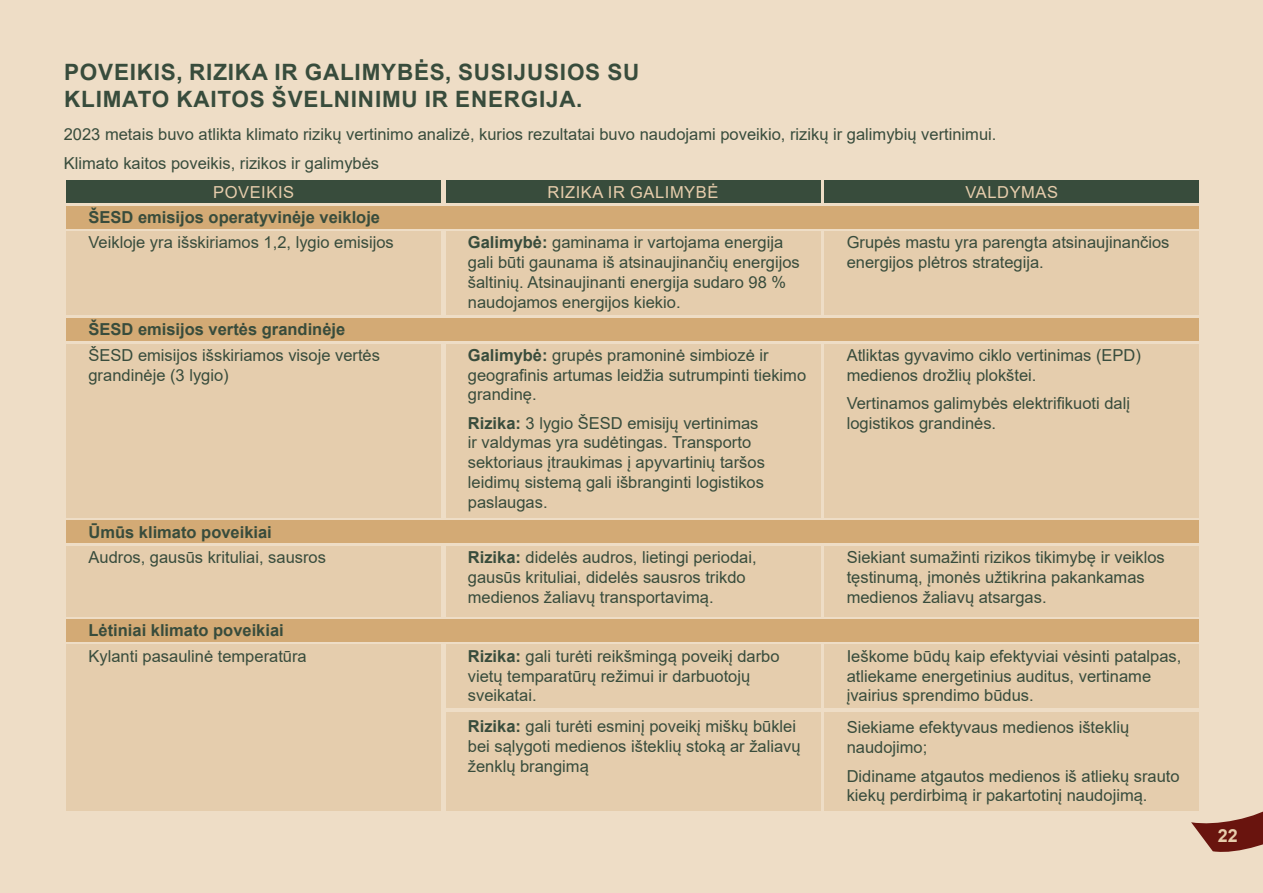
<style>
.page{position:relative;width:1263px;height:893px;background:#eeddc6}
.page>*{position:absolute;margin:0;border:0;box-sizing:border-box;transform-origin:0 0}
.t1{font:700 22.5px/27px "Arial";letter-spacing:.035em;color:#384c3c}
.t2{font:700 18px "Arial";color:#e7cdac}
.t3{font:16.5px/19.8px "Arial";color:#384c3c}
.t4{font:700 16.5px "Arial";color:#384c3c}
.t5{font:16.5px "Arial";letter-spacing:.035em;color:#e7cdac}
.s1{font-weight:700}
</style>
<div class="page">
<div style="left:66px;top:181px;width:375px;height:22px;background:#384c3c"></div>
<div style="left:446px;top:181px;width:374px;height:22px;background:#384c3c"></div>
<div style="left:824px;top:181px;width:375px;height:22px;background:#384c3c"></div>
<div style="left:66px;top:206px;width:1133px;height:22px;background:#d3aa75"></div>
<div style="left:66px;top:318px;width:1133px;height:22px;background:#d3aa75"></div>
<div style="left:66px;top:521px;width:1133px;height:22px;background:#d3aa75"></div>
<div style="left:66px;top:619px;width:1133px;height:22px;background:#d3aa75"></div>
<div style="left:66px;top:231px;width:375px;height:84px;background:#e5cdad"></div>
<div style="left:446px;top:231px;width:374px;height:84px;background:#e5cdad"></div>
<div style="left:824px;top:231px;width:375px;height:84px;background:#e5cdad"></div>
<div style="left:66px;top:344px;width:375px;height:173px;background:#e5cdad"></div>
<div style="left:446px;top:344px;width:374px;height:173px;background:#e5cdad"></div>
<div style="left:824px;top:344px;width:375px;height:173px;background:#e5cdad"></div>
<div style="left:66px;top:546px;width:375px;height:70px;background:#e5cdad"></div>
<div style="left:446px;top:546px;width:374px;height:70px;background:#e5cdad"></div>
<div style="left:824px;top:546px;width:375px;height:70px;background:#e5cdad"></div>
<div style="left:66px;top:645px;width:375px;height:166px;background:#e5cdad"></div>
<div style="left:446px;top:645px;width:374px;height:63px;background:#e5cdad"></div>
<div style="left:446px;top:712px;width:374px;height:99px;background:#e5cdad"></div>
<div style="left:824px;top:645px;width:375px;height:63px;background:#e5cdad"></div>
<div style="left:824px;top:712px;width:375px;height:99px;background:#e5cdad"></div>
<svg style="left:1191px;top:811px;width:72px;height:41px"></svg>
<h1 class="t1" style="left:64px;top:59px;width:577px">POVEIKIS, RIZIKA IR GALIMYBĖS, SUSIJUSIOS SU<br>KLIMATO KAITOS ŠVELNINIMU IR ENERGIJA.</h1>
<p class="t3" style="left:64px;top:119px;width:934px;line-height:29.7px">2023 metais buvo atlikta klimato rizikų vertinimo analizė, kurios rezultatai buvo naudojami poveikio, rizikų ir galimybių vertinimui.<br>Klimato kaitos poveikis, rizikos ir galimybės</p>
<p class="t5" style="left:213px;top:181px;width:83px">POVEIKIS</p>
<p class="t5" style="left:547px;top:181px;width:172px">RIZIKA IR GALIMYBĖ</p>
<p class="t5" style="left:965px;top:181px;width:94px">VALDYMAS</p>
<p class="t4" style="left:88px;top:206px;width:293px">ŠESD emisijos operatyvinėje veikloje</p>
<p class="t3" style="left:88px;top:233px;width:307px">Veikloje yra išskiriamos 1,2, lygio emisijos</p>
<p class="t3" style="left:468px;top:233px;width:333px"><span class="s1">Galimybė:</span> gaminama ir vartojama energija gali būti gaunama iš atsinaujinančių energijos šaltinių. Atsinaujinanti energija sudaro 98 % naudojamos energijos kiekio.</p>
<p class="t3" style="left:847px;top:233px;width:324px">Grupės mastu yra parengta atsinaujinančios energijos plėtros strategija.</p>
<p class="t3" style="left:88px;top:345px;width:293px">ŠESD emisijos išskiriamos visoje vertės grandinėje (3 lygio)</p>
<p class="t3" style="left:468px;top:345px;width:340px"><span class="s1">Galimybė:</span> grupės pramoninė simbiozė ir geografinis artumas leidžia sutrumpinti tiekimo grandinę.</p>
<p class="t3" style="left:468px;top:413px;width:299px"><span class="s1">Rizika:</span> 3 lygio ŠESD emisijų vertinimas ir valdymas yra sudėtingas. Transporto sektoriaus įtraukimas į apyvartinių taršos leidimų sistemą gali išbranginti logistikos paslaugas.</p>
<p class="t4" style="left:88px;top:318px;width:258px">ŠESD emisijos vertės grandinėje</p>
<p class="t3" style="left:847px;top:345px;width:296px">Atliktas gyvavimo ciklo vertinimas (EPD) medienos drožlių plokštei.</p>
<p class="t3" style="left:847px;top:393px;width:285px">Vertinamos galimybės elektrifikuoti dalį logistikos grandinės.</p>
<p class="t4" style="left:88px;top:520px;width:185px">Ūmūs klimato poveikiai</p>
<p class="t3" style="left:88px;top:547px;width:239px">Audros, gausūs krituliai, sausros</p>
<p class="t3" style="left:468px;top:547px;width:290px"><span class="s1">Rizika:</span> didelės audros, lietingi periodai, gausūs krituliai, didelės sausros trikdo medienos žaliavų transportavimą.</p>
<p class="t3" style="left:847px;top:547px;width:320px">Siekiant sumažinti rizikos tikimybę ir veiklos tęstinumą, įmonės užtikrina pakankamas medienos žaliavų atsargas.</p>
<p class="t4" style="left:88px;top:619px;width:197px">Lėtiniai klimato poveikiai</p>
<p class="t3" style="left:88px;top:646px;width:220px">Kylanti pasaulinė temperatūra</p>
<p class="t3" style="left:468px;top:646px;width:313px"><span class="s1">Rizika:</span> gali turėti reikšmingą poveikį darbo vietų temparatūrų režimui ir darbuotojų sveikatai.</p>
<p class="t3" style="left:468px;top:716px;width:334px"><span class="s1">Rizika:</span> gali turėti esminį poveikį miškų būklei bei sąlygoti medienos išteklių stoką ar žaliavų ženklų brangimą</p>
<p class="t3" style="left:847px;top:646px;width:336px">Ieškome būdų kaip efektyviai vėsinti patalpas, atliekame energetinius auditus, vertiname įvairius sprendimo būdus.</p>
<p class="t3" style="left:847px;top:718px;width:284px">Siekiame efektyvaus medienos išteklių naudojimo;</p>
<p class="t3" style="left:847px;top:766px;width:334px">Didiname atgautos medienos iš atliekų srauto kiekų perdirbimą ir pakartotinį naudojimą.</p>
<p class="t2" style="left:1218px;top:823px;width:22px">22</p>
</div>
